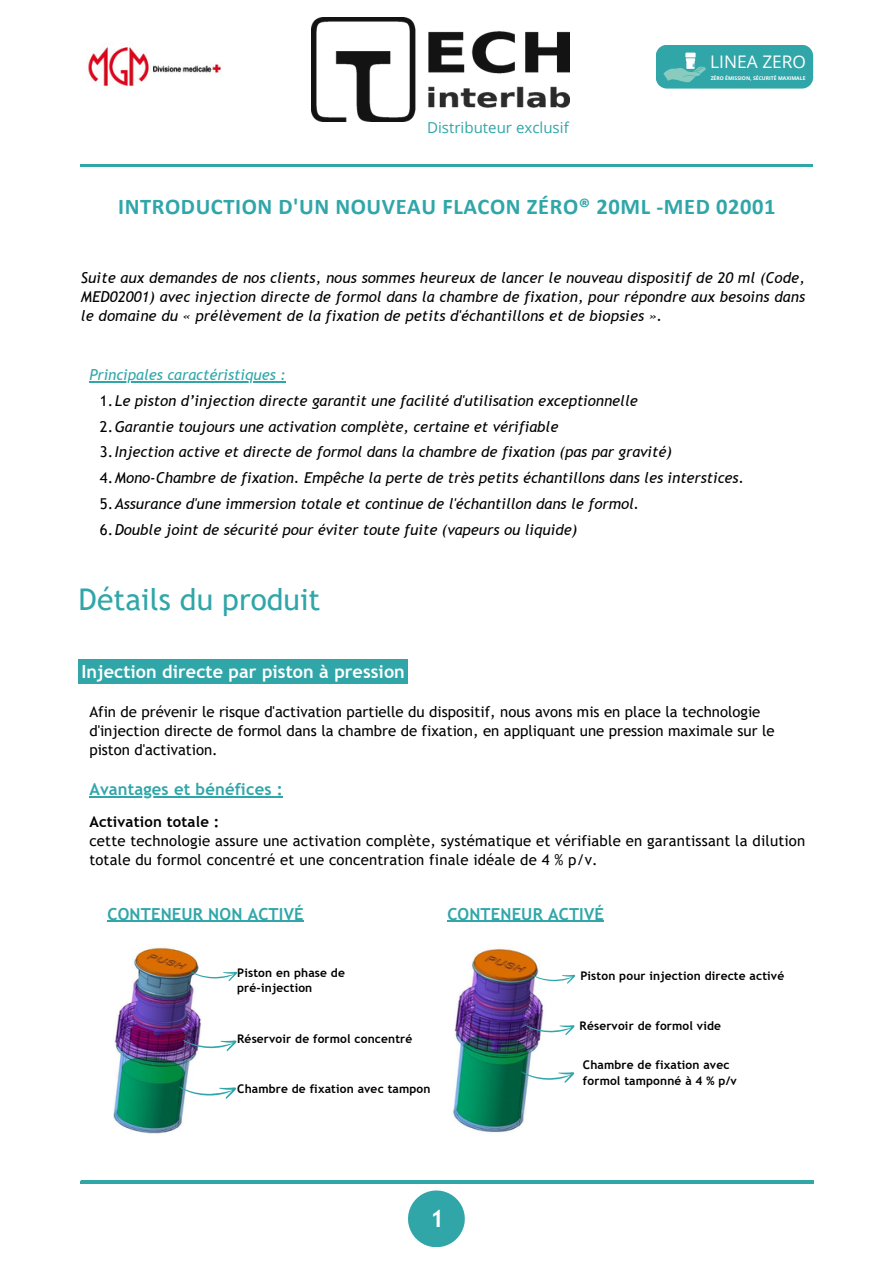
<style>
.page{position:relative;width:894px;height:1264px;background:#fff}
.page>*{position:absolute;margin:0;border:0;box-sizing:border-box;transform-origin:0 0}
.t1{font:30px "Trebuchet MS";color:#30a6a9}
.t2{font:700 24px "Trebuchet MS";color:#fff}
.t3{font:700 22.5px "Calibri";letter-spacing:.025em;color:#30a6a9}
.t4{font:700 18px "Trebuchet MS";letter-spacing:.005em;color:#fff}
.t5{font:17.4px "Open Sans";color:#fff}
.t6{font:700 16.5px "Trebuchet MS";letter-spacing:.01em;color:#30a6a9}
.t7{font:italic 15px/19.2px "Trebuchet MS";color:#000;text-align:justify}
.t8{font:15px/19.2px "Trebuchet MS";color:#000}
.t9{font:italic 15px "Trebuchet MS";color:#30a6a9}
.t10{font:15px "Open Sans";color:#30a6a9}
.t11{font:700 12px "Trebuchet MS";letter-spacing:.015em;color:#000}
.t12{font:700 5.1px "Open Sans";color:#fff}
.s1{font-style:normal}
.s2{font-weight:700}
</style>
<div class="page">
<svg style="left:408px;top:1190px;width:56px;height:56px"></svg>
<svg style="left:80px;top:165px;width:732px;height:2px"></svg>
<img style="left:88px;top:47px;width:133px;height:41px">
<img style="left:312px;top:18px;width:257px;height:103px">
<hr style="left:81px;top:1180px;width:732px;height:3px;background:#30a6a9">
<div style="left:79px;top:660px;width:329px;height:24px;background:#30a6a9"></div>
<svg style="left:656px;top:45px;width:156px;height:44px;background:#3dabad"></svg>
<hr style="left:89px;top:796px;width:194px;height:1px;background:#30a6a9">
<hr style="left:89px;top:381px;width:197px;height:1px;background:#30a6a9">
<hr style="left:447px;top:920px;width:157px;height:2px;background:#30a6a9">
<img style="left:453px;top:948px;width:77px;height:185px">
<img style="left:520px;top:953px;width:56px;height:146px">
<img style="left:113px;top:946px;width:85px;height:188px">
<hr style="left:107px;top:920px;width:196px;height:2px;background:#30a6a9">
<svg style="left:190px;top:949px;width:48px;height:47px"></svg>
<img style="left:179px;top:1014px;width:58px;height:103px">
<p class="t10" style="left:427px;top:117px;width:143px">Distributeur exclusif</p>
<p class="t5" style="left:710px;top:50px;width:97px">LINEA ZERO</p>
<p class="t12" style="left:710px;top:74px;width:96px">ZÉRO ÉMISSION, SÉCURITÉ MAXIMALE</p>
<p class="t3" style="left:118px;top:197px;width:658px">INTRODUCTION D'UN NOUVEAU FLACON ZÉRO® 20ML -MED 02001</p>
<h5 class="t7" style="left:81px;top:267px;width:725px">Suite aux demandes de nos clients, nous sommes heureux de lancer le nouveau dispositif de 20 ml (Code, MED02001) avec injection directe de formol dans la chambre de fixation, pour répondre aux besoins dans le domaine du « prélèvement de la fixation de petits d'échantillons et de biopsies ».</h5>
<p class="t9" style="left:89px;top:366px;width:198px">Principales caractéristiques :</p>
<p class="t7" style="left:100px;top:391px;width:539px"><span class="s1">1.</span>Le piston d’injection directe garantit une facilité d'utilisation exceptionnelle</p>
<p class="t7" style="left:100px;top:416px;width:460px"><span class="s1">2.</span>Garantie toujours une activation complète, certaine et vérifiable</p>
<h1 class="t7" style="left:100px;top:442px;width:573px"><span class="s1">3.</span>Injection active et directe de formol dans la chambre de fixation (pas par gravité)</h1>
<h4 class="t7" style="left:100px;top:468px;width:645px"><span class="s1">4.</span>Mono-Chambre de fixation. Empêche la perte de très petits échantillons dans les interstices.</h4>
<h5 class="t7" style="left:100px;top:494px;width:540px"><span class="s1">5.</span>Assurance d'une immersion totale et continue de l'échantillon dans le formol.</h5>
<h4 class="t7" style="left:100px;top:520px;width:478px"><span class="s1">6.</span>Double joint de sécurité pour éviter toute fuite (vapeurs ou liquide)</h4>
<p class="t1" style="left:79px;top:581px;width:243px">Détails du produit</p>
<p class="t4" style="left:81px;top:660px;width:325px">Injection directe par piston à pression</p>
<h2 class="t8" style="left:89px;top:702px;width:686px">Afin de prévenir le risque d'activation partielle du dispositif, nous avons mis en place la technologie d'injection directe de formol dans la chambre de fixation, en appliquant une pression maximale sur le piston d'activation.</h2>
<p class="t6" style="left:89px;top:779px;width:195px">Avantages et bénéfices :</p>
<p class="t8" style="left:89px;top:811px;width:717px"><span class="s2">Activation totale :<br></span>cette technologie assure une activation complète, systématique et vérifiable en garantissant la dilution totale du formol concentré et une concentration finale idéale de 4 % p/v.</p>
<p class="t6" style="left:107px;top:904px;width:197px">CONTENEUR NON ACTIVÉ</p>
<h5 class="t6" style="left:447px;top:904px;width:158px">CONTENEUR ACTIVÉ</h5>
<p class="t11" style="left:237px;top:965px;width:109px">Piston en phase de</p>
<p class="t11" style="left:237px;top:981px;width:77px">pré-injection</p>
<p class="t11" style="left:237px;top:1031px;width:177px">Réservoir de formol concentré</p>
<h3 class="t11" style="left:237px;top:1081px;width:195px">Chambre de fixation avec tampon</h3>
<p class="t11" style="left:580px;top:968px;width:205px">Piston pour injection directe activé</p>
<p class="t11" style="left:579px;top:1019px;width:143px">Réservoir de formol vide</p>
<p class="t11" style="left:582px;top:1058px;width:148px">Chambre de fixation avec</p>
<p class="t11" style="left:582px;top:1074px;width:155px">formol tamponné à 4 % p/v</p>
<p class="t2" style="left:430px;top:1204px;width:16px">1</p>
</div>
